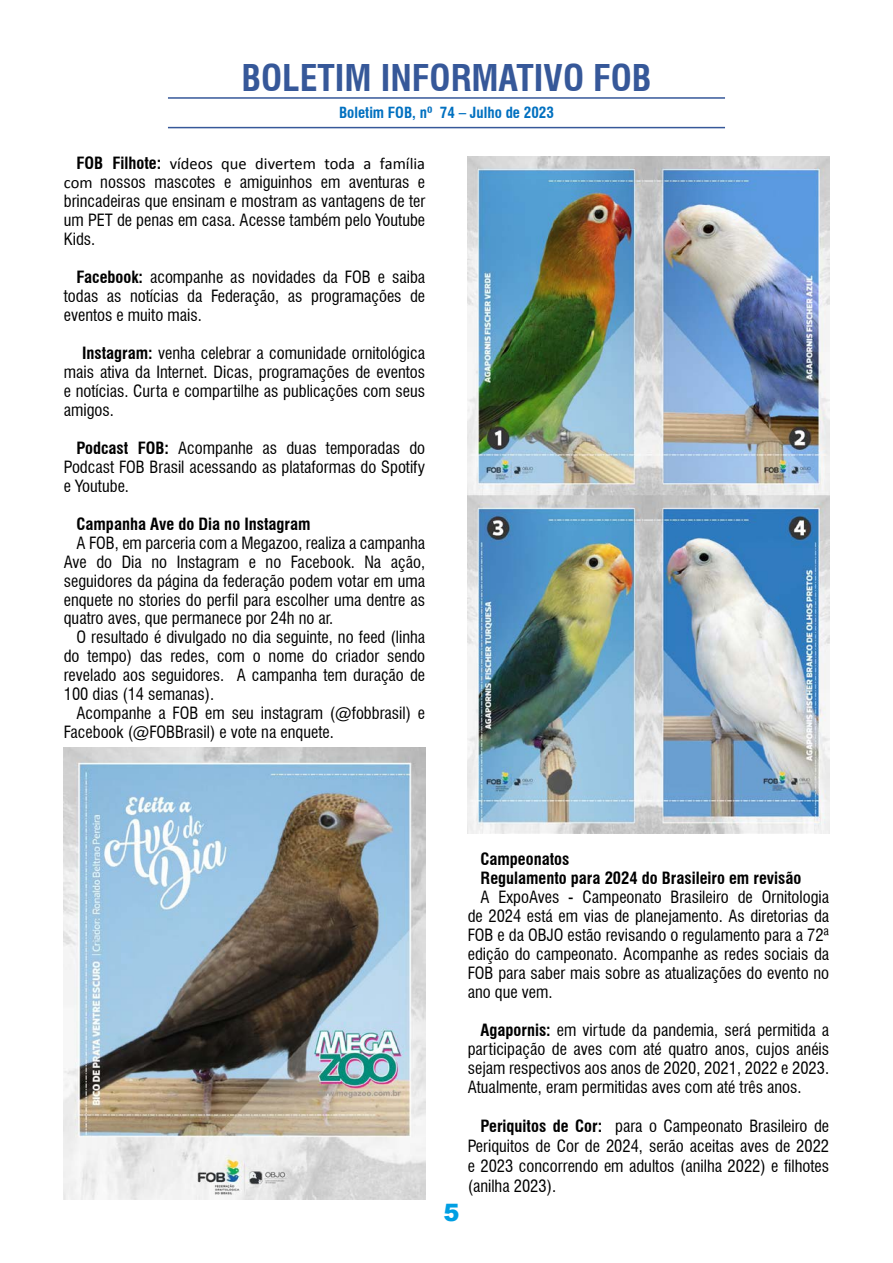
<style>
.page{position:relative;width:893px;height:1263px;background:#fff}
.page>*{position:absolute;margin:0;border:0;box-sizing:border-box;transform-origin:0 0}
.t1{font:700 condensed 36px "Swiss 721 BT";color:#365899}
.t2{font:900 24px "Arial";color:#009fe3}
.t3{font:condensed 16.5px/18.9px "Swiss 721 BT";color:#000;text-align:justify}
.t4{font:700 condensed 16.5px/19px "Swiss 721 BT";color:#000}
.t5{font:16.5px "Calibri";color:#000}
.t6{font:700 condensed 15px "Swiss 721 BT";color:#0070c0}
.s1{font-family:"Swiss 721 BT";font-weight:700;font-stretch:condensed}
.s2{font-family:"Calibri";font-stretch:normal}
.s3{font-weight:700}
</style>
<div class="page">
<img style="left:468px;top:156px;width:361px;height:677px">
<hr style="left:168px;top:97px;width:557px;height:2px;background:#365899">
<hr style="left:168px;top:127px;width:557px;height:1px;background:#365899">
<img style="left:64px;top:747px;width:361px;height:452px">
<h1 class="t1" style="left:241px;top:56px;width:412px">BOLETIM INFORMATIVO FOB</h1>
<p class="t6" style="left:339px;top:103px;width:216px">Boletim FOB, nº 74 – Julho de 2023</p>
<p class="t5" style="left:77px;top:153px;width:350px"><span class="s1">FOB Filhote:</span> vídeos que divertem toda a família</p>
<p class="t3" style="left:64px;top:173px;width:363px"><span class="s2">com</span> nossos mascotes e amiguinhos em aventuras e brincadeiras que ensinam e mostram as vantagens de ter um PET de penas em casa. Acesse também pelo Youtube Kids.</p>
<p class="t3" style="left:64px;top:267px;width:363px;text-indent:13px"><span class="s3">Facebook:</span> acompanhe as novidades da FOB e saiba todas as notícias da Federação, as programações de eventos e muito mais.</p>
<p class="t3" style="left:64px;top:343px;width:363px;text-indent:18px"><span class="s3">Instagram:</span> venha celebrar a comunidade ornitológica mais ativa da Internet. Dicas, programações de eventos e notícias. Curta e compartilhe as publicações com seus amigos.</p>
<p class="t3" style="left:64px;top:438px;width:363px;text-indent:13px"><span class="s3">Podcast FOB:</span> Acompanhe as duas temporadas do Podcast FOB Brasil acessando as plataformas do Spotify e Youtube.</p>
<p class="t4" style="left:77px;top:514px;width:235px">Campanha Ave do Dia no Instagram</p>
<p class="t3" style="left:64px;top:533px;width:363px;text-indent:13px">A FOB, em parceria com a Megazoo, realiza a campanha Ave do Dia no Instagram e no Facebook. Na ação, seguidores da página da federação podem votar em uma enquete no stories do perfil para escolher uma dentre as quatro aves, que permanece por 24h no ar.</p>
<p class="t3" style="left:64px;top:628px;width:363px;text-indent:13px">O resultado é divulgado no dia seguinte, no feed (linha do tempo) das redes, com o nome do criador sendo revelado aos seguidores. A campanha tem duração de 100 dias (14 semanas).</p>
<p class="t3" style="left:64px;top:704px;width:363px;text-indent:13px">Acompanhe a FOB em seu instagram (@fobbrasil) e<br>Facebook (@FOBBrasil) e vote na enquete.</p>
<h2 class="t2" style="left:443px;top:1194px;width:18px">5</h2>
<p class="t4" style="left:480px;top:849px;width:322px">Campeonatos<br>Regulamento para 2024 do Brasileiro em revisão</p>
<p class="t3" style="left:468px;top:887px;width:363px;text-indent:13px">A ExpoAves - Campeonato Brasileiro de Ornitologia de 2024 está em vias de planejamento. As diretorias da FOB e da OBJO estão revisando o regulamento para a 72ª edição do campeonato. Acompanhe as redes sociais da FOB para saber mais sobre as atualizações do evento no ano que vem.</p>
<p class="t3" style="left:468px;top:1020px;width:363px;text-indent:13px"><span class="s3">Agapornis:</span> em virtude da pandemia, será permitida a participação de aves com até quatro anos, cujos anéis sejam respectivos aos anos de 2020, 2021, 2022 e 2023.<br>Atualmente, eram permitidas aves com até três anos.</p>
<p class="t3" style="left:468px;top:1116px;width:363px;line-height:19.8px;text-indent:13px"><span class="s3">Periquitos de Cor:</span> para o Campeonato Brasileiro de Periquitos de Cor de 2024, serão aceitas aves de 2022 e 2023 concorrendo em adultos (anilha 2022) e filhotes (anilha 2023).</p>
</div>
